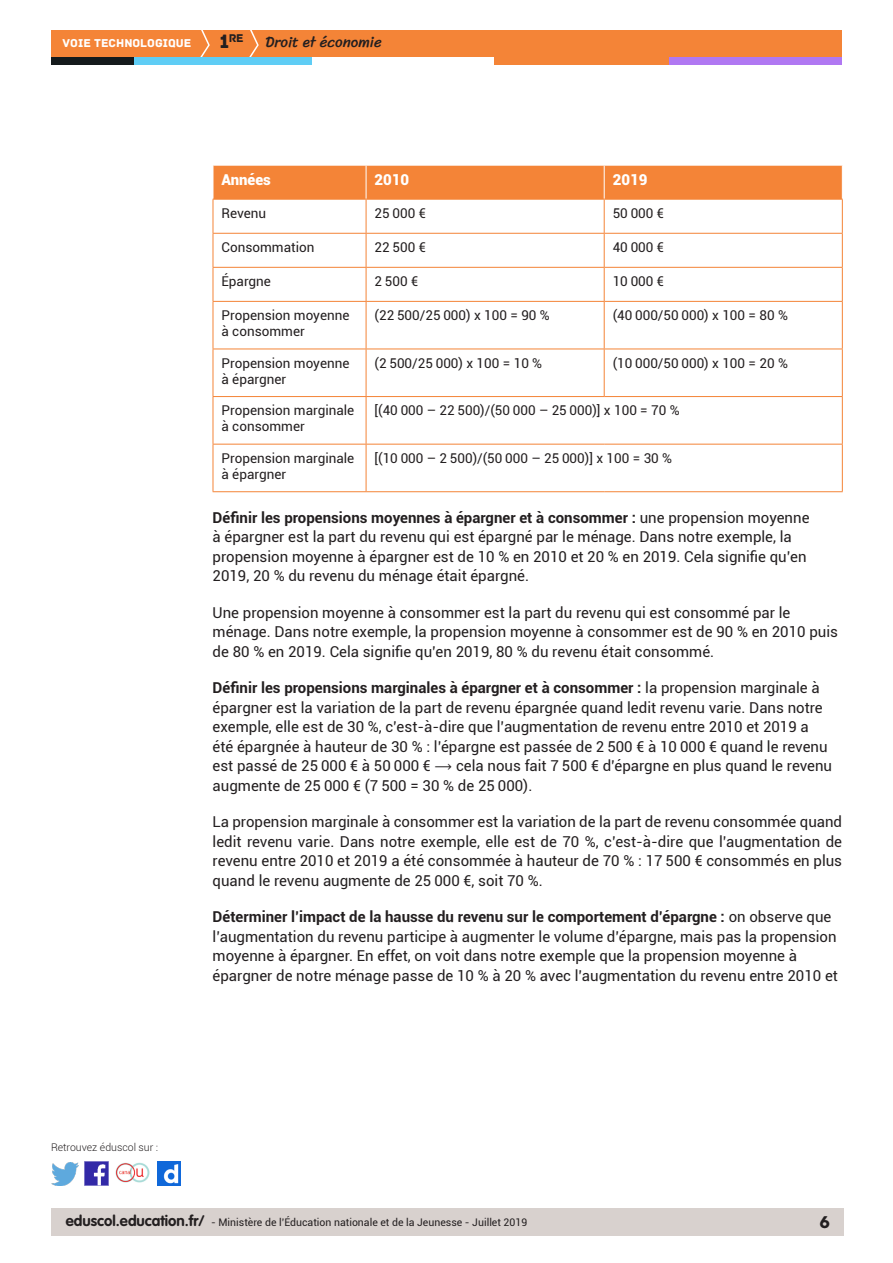
<style>
.page{position:relative;width:893px;height:1263px;background:#fff}
.page>*{position:absolute;margin:0;border:0;box-sizing:border-box;transform-origin:0 0}
.t1{font:18px "Archive";color:#231f20}
.Texte_courant{font:15px/19.5px "Roboto";color:#231f20}
.t2{font:15px "Sriracha";color:#231f20}
.Entête_L1{font:900 15px "Roboto";color:#fff}
.Corps{font:13.5px/16.2px "Roboto";color:#231f20}
.t3{font:12px "Archive";color:#fff}
.t4{font:11.85px "Archive";color:#231f20}
.t5{font:10.5px "Roboto";color:#231f20}
.t6{font:300 10.5px "Roboto";color:#231f20}
.s1{font-size:20.4px}
.s2{font-weight:700}
.s3{font-family:"Cambria Math"}
.s4{font-family:"VAG Rounded Std";font-weight:700;font-size:15px}
</style>
<div class="page">
<div style="left:51px;top:1209px;width:792px;height:27px;background:#d8d1ce"></div>
<img style="left:85px;top:1162px;width:23px;height:23px">
<img style="left:51px;top:1163px;width:28px;height:22px">
<img style="left:158px;top:1162px;width:22px;height:23px">
<img style="left:115px;top:1162px;width:35px;height:21px">
<div style="left:51px;top:30px;width:791px;height:27px;background:#f48437"></div>
<svg style="left:200px;top:30px;width:10px;height:27px"></svg>
<svg style="left:249px;top:30px;width:10px;height:27px"></svg>
<div style="left:133px;top:57px;width:179px;height:8px;background:#5fcdf5"></div>
<div style="left:51px;top:57px;width:82px;height:8px;background:#141a1c"></div>
<div style="left:667px;top:57px;width:175px;height:8px;background:#b078f2"></div>
<div style="left:494px;top:57px;width:175px;height:8px;background:#f48437"></div>
<div style="left:214px;top:166px;width:628px;height:33px;background:#f48437"></div>
<svg style="left:214px;top:200px;width:628px;height:291px"></svg>
<hr style="left:366px;top:166px;width:1px;height:33px;background:#fff">
<hr style="left:604px;top:166px;width:1px;height:33px;background:#fff">
<hr style="left:366px;top:200px;width:1px;height:33px;background:#f48437">
<hr style="left:604px;top:200px;width:1px;height:33px;background:#f48437">
<hr style="left:213px;top:233px;width:153px;height:1px;background:#f48437">
<hr style="left:366px;top:233px;width:238px;height:1px;background:#f48437">
<hr style="left:366px;top:234px;width:1px;height:33px;background:#f48437">
<hr style="left:604px;top:233px;width:239px;height:1px;background:#f48437">
<hr style="left:604px;top:234px;width:1px;height:33px;background:#f48437">
<hr style="left:213px;top:267px;width:153px;height:1px;background:#f48437">
<hr style="left:366px;top:267px;width:238px;height:1px;background:#f48437">
<hr style="left:366px;top:268px;width:1px;height:33px;background:#f48437">
<hr style="left:604px;top:267px;width:239px;height:1px;background:#f48437">
<hr style="left:604px;top:268px;width:1px;height:33px;background:#f48437">
<hr style="left:213px;top:301px;width:153px;height:1px;background:#f48437">
<hr style="left:366px;top:301px;width:238px;height:1px;background:#f48437">
<hr style="left:366px;top:302px;width:1px;height:47px;background:#f48437">
<hr style="left:604px;top:301px;width:239px;height:1px;background:#f48437">
<hr style="left:604px;top:302px;width:1px;height:47px;background:#f48437">
<hr style="left:213px;top:349px;width:153px;height:1px;background:#f48437">
<hr style="left:366px;top:349px;width:238px;height:1px;background:#f48437">
<hr style="left:366px;top:349px;width:1px;height:47px;background:#f48437">
<hr style="left:604px;top:349px;width:239px;height:1px;background:#f48437">
<hr style="left:604px;top:349px;width:1px;height:47px;background:#f48437">
<hr style="left:213px;top:396px;width:153px;height:1px;background:#f48437">
<hr style="left:366px;top:396px;width:238px;height:1px;background:#f48437">
<hr style="left:366px;top:397px;width:1px;height:47px;background:#f48437">
<hr style="left:604px;top:396px;width:239px;height:1px;background:#f48437">
<hr style="left:213px;top:444px;width:153px;height:1px;background:#f48437">
<hr style="left:366px;top:444px;width:238px;height:1px;background:#f48437">
<hr style="left:366px;top:444px;width:1px;height:47px;background:#f48437">
<hr style="left:604px;top:444px;width:239px;height:1px;background:#f48437">
<hr style="left:213px;top:200px;width:1px;height:33px;background:#f48437">
<hr style="left:842px;top:200px;width:1px;height:33px;background:#f48437">
<hr style="left:213px;top:234px;width:1px;height:33px;background:#f48437">
<hr style="left:842px;top:234px;width:1px;height:33px;background:#f48437">
<hr style="left:213px;top:268px;width:1px;height:33px;background:#f48437">
<hr style="left:842px;top:268px;width:1px;height:33px;background:#f48437">
<hr style="left:213px;top:302px;width:1px;height:47px;background:#f48437">
<hr style="left:842px;top:302px;width:1px;height:47px;background:#f48437">
<hr style="left:213px;top:349px;width:1px;height:47px;background:#f48437">
<hr style="left:842px;top:349px;width:1px;height:47px;background:#f48437">
<hr style="left:213px;top:397px;width:1px;height:47px;background:#f48437">
<hr style="left:842px;top:397px;width:1px;height:47px;background:#f48437">
<hr style="left:213px;top:444px;width:1px;height:47px;background:#f48437">
<hr style="left:842px;top:444px;width:1px;height:47px;background:#f48437">
<hr style="left:213px;top:491px;width:153px;height:1px;background:#f48437">
<hr style="left:366px;top:491px;width:238px;height:1px;background:#f48437">
<hr style="left:604px;top:491px;width:239px;height:1px;background:#f48437">
<hr style="left:213px;top:199px;width:153px;height:1px;background:#f48437">
<hr style="left:366px;top:199px;width:238px;height:1px;background:#f48437">
<hr style="left:604px;top:199px;width:239px;height:1px;background:#f48437">
<p class="t4" style="left:220px;top:31px;width:25px"><span class="s1">1</span>re</p>
<p class="t3" style="left:63px;top:36px;width:130px">VOIE TECHNOLOGIQUE</p>
<p class="t2" style="left:265px;top:33px;width:118px">Droit et économie</p>
<p class="Entête_L1" style="left:221px;top:169px;width:51px">Années</p>
<p class="Entête_L1" style="left:375px;top:169px;width:36px">2010</p>
<p class="Entête_L1" style="left:613px;top:169px;width:36px">2019</p>
<p class="Corps" style="left:221px;top:204px;width:46px">Revenu</p>
<p class="Corps" style="left:375px;top:204px;width:53px">25 000 €</p>
<p class="Corps" style="left:613px;top:204px;width:53px">50 000 €</p>
<p class="Corps" style="left:221px;top:238px;width:94px">Consommation</p>
<p class="Corps" style="left:375px;top:238px;width:53px">22 500 €</p>
<p class="Corps" style="left:613px;top:238px;width:53px">40 000 €</p>
<p class="Corps" style="left:221px;top:273px;width:51px">Épargne</p>
<p class="Corps" style="left:375px;top:273px;width:45px">2 500 €</p>
<p class="Corps" style="left:613px;top:273px;width:53px">10 000 €</p>
<p class="Corps" style="left:221px;top:307px;width:129px">Propension moyenne à consommer</p>
<p class="Corps" style="left:375px;top:307px;width:177px">(22 500/25 000) x 100 = 90 %</p>
<p class="Corps" style="left:613px;top:307px;width:177px">(40 000/50 000) x 100 = 80 %</p>
<p class="Corps" style="left:221px;top:354px;width:129px">Propension moyenne à épargner</p>
<p class="Corps" style="left:375px;top:354px;width:169px">(2 500/25 000) x 100 = 10 %</p>
<p class="Corps" style="left:613px;top:354px;width:177px">(10 000/50 000) x 100 = 20 %</p>
<p class="Corps" style="left:221px;top:402px;width:134px">Propension marginale à consommer</p>
<p class="Corps" style="left:375px;top:402px;width:307px">[(40 000 – 22 500)/(50 000 – 25 000)] x 100 = 70 %</p>
<p class="Corps" style="left:221px;top:449px;width:134px">Propension marginale à épargner</p>
<p class="Corps" style="left:375px;top:449px;width:299px">[(10 000 – 2 500)/(50 000 – 25 000)] x 100 = 30 %</p>
<p class="Texte_courant" style="left:213px;top:507px;width:598px"><span class="s2">Définir les propensions moyennes à épargner et à consommer :</span> une propension moyenne à épargner est la part du revenu qui est épargné par le ménage. Dans notre exemple, la propension moyenne à épargner est de 10 % en 2010 et 20 % en 2019. Cela signifie qu’en 2019, 20 % du revenu du ménage était épargné.</p>
<p class="Texte_courant" style="left:213px;top:602px;width:627px">Une propension moyenne à consommer est la part du revenu qui est consommé par le ménage. Dans notre exemple, la propension moyenne à consommer est de 90 % en 2010 puis de 80 % en 2019. Cela signifie qu’en 2019, 80 % du revenu était consommé.</p>
<p class="Texte_courant" style="left:213px;top:677px;width:621px"><span class="s2">Définir les propensions marginales à épargner et à consommer :</span> la propension marginale à épargner est la variation de la part de revenu épargnée quand ledit revenu varie. Dans notre exemple, elle est de 30 %, c’est-à-dire que l’augmentation de revenu entre 2010 et 2019 a été épargnée à hauteur de 30 % : l’épargne est passée de 2 500 € à 10 000 € quand le revenu est passé de 25 000 € à 50 000 € <span class="s3">⟶</span> cela nous fait 7 500 € d’épargne en plus quand le revenu augmente de 25 000 € (7 500 = 30 % de 25 000).</p>
<p class="Texte_courant" style="left:213px;top:811px;width:631px;text-align:justify">La propension marginale à consommer est la variation de la part de revenu consommée quand ledit revenu varie. Dans notre exemple, elle est de 70 %, c’est-à-dire que l’augmentation de revenu entre 2010 et 2019 a été consommée à hauteur de 70 % : 17 500 € consommés en plus quand le revenu augmente de 25 000 €, soit 70 %.</p>
<p class="Texte_courant" style="left:213px;top:906px;width:627px"><span class="s2">Déterminer l’impact de la hausse du revenu sur le comportement d’épargne :</span> on observe que l’augmentation du revenu participe à augmenter le volume d’épargne, mais pas la propension moyenne à épargner. En effet, on voit dans notre exemple que la propension moyenne à épargner de notre ménage passe de 10 % à 20 % avec l’augmentation du revenu entre 2010 et</p>
<p class="t6" style="left:51px;top:1140px;width:109px">Retrouvez éduscol sur :</p>
<p class="t5" style="left:66px;top:1215px;width:463px"><span class="s4">eduscol.education.fr/</span> - Ministère de l’Éducation nationale et de la Jeunesse - Juillet 2019</p>
<p class="t1" style="left:820px;top:1211px;width:12px">6</p>
</div>
